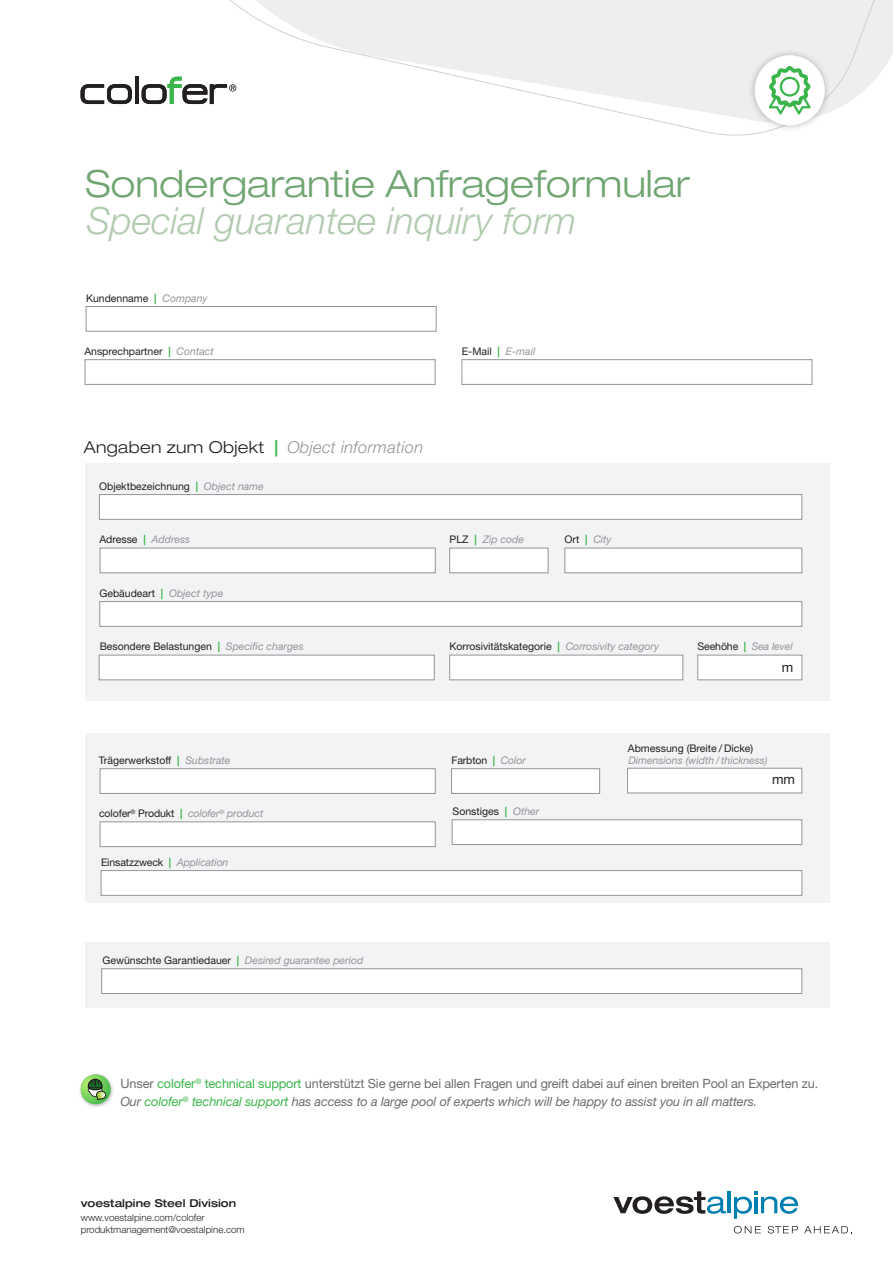
<style>
.page{position:relative;width:893px;height:1263px;background:#fff}
.page>*{position:absolute;margin:0;border:0;box-sizing:border-box;transform-origin:0 0}
.t1{font:300 expanded 37.5px "Helvetica Neue";color:#70a572}
.t2{font:italic 300 37.5px "Helvetica Neue";color:#b2cbb0}
.t3{font:italic 300 16.5px "Helvetica Neue";letter-spacing:.02em;color:#939598}
.t4{font:13.5px "Helvetica Neue";color:#231f20}
.t5{font:12.75px "Helvetica Neue";letter-spacing:-.01em;color:#6c6d70}
.t6{font:italic 12.75px "Helvetica Neue";letter-spacing:-.01em;color:#6c6d70}
.t7{font:500 expanded 10.8px "Helvetica Neue";color:#231f20}
.t8{font:10.5px "Helvetica Neue";color:#231f20}
.t9{font:italic 10.5px "Helvetica Neue";color:#939598}
.t10{font:300 9.75px "Helvetica Neue";color:#231f20}
.s1{font-weight:700;color:#3ab54a}
.s2{font-style:italic;color:#939598}
.s3{font-style:normal;font-stretch:expanded;color:#231f20}
.s4{font-weight:700;font-style:normal;color:#3ab54a}
.s5{font-style:normal;color:#231f20}
.s6{color:#3ab54a}
</style>
<div class="page">
<div style="left:85px;top:733px;width:744px;height:170px;background:#f2f3f4"></div>
<div style="left:85px;top:464px;width:744px;height:237px;background:#f2f3f4"></div>
<div style="left:85px;top:942px;width:744px;height:66px;background:#f2f3f4"></div>
<svg style="left:80px;top:0;width:813px;height:136px"></svg>
<div style="left:86px;top:306px;width:351px;height:26px;background:#fff;border:1px solid #939598"></div>
<div style="left:462px;top:359px;width:350px;height:26px;background:#fff;border:1px solid #939598"></div>
<div style="left:99px;top:494px;width:703px;height:26px;background:#fff;border:1px solid #939598"></div>
<div style="left:100px;top:548px;width:336px;height:25px;background:#fff;border:1px solid #939598"></div>
<div style="left:449px;top:548px;width:99px;height:25px;background:#fff;border:1px solid #939598"></div>
<div style="left:564px;top:548px;width:238px;height:25px;background:#fff;border:1px solid #939598"></div>
<div style="left:99px;top:601px;width:703px;height:26px;background:#fff;border:1px solid #939598"></div>
<div style="left:100px;top:768px;width:336px;height:26px;background:#fff;border:1px solid #939598"></div>
<div style="left:100px;top:821px;width:336px;height:26px;background:#fff;border:1px solid #939598"></div>
<svg style="left:81px;top:84px;width:51px;height:20px"></svg>
<hr style="left:135px;top:77px;width:4px;height:27px;background:#231f20">
<svg style="left:142px;top:77px;width:94px;height:27px"></svg>
<div style="left:748px;top:48px;width:84px;height:85px;background:#231f20;opacity:.3"></div>
<div style="left:755px;top:55px;width:70px;height:70px;background:#fff;border-radius:50%"></div>
<svg style="left:769px;top:66px;width:42px;height:49px"></svg>
<div style="left:99px;top:655px;width:336px;height:25px;background:#fff;border:1px solid #939598"></div>
<div style="left:449px;top:655px;width:234px;height:25px;background:#fff;border:1px solid #939598"></div>
<div style="left:697px;top:655px;width:105px;height:25px;background:#fff;border:1px solid #939598"></div>
<div style="left:451px;top:768px;width:149px;height:26px;background:#fff;border:1px solid #939598"></div>
<div style="left:627px;top:768px;width:175px;height:25px;background:#fff;border:1px solid #939598"></div>
<div style="left:85px;top:359px;width:350px;height:26px;background:#fff;border:1px solid #939598"></div>
<div style="left:101px;top:870px;width:701px;height:26px;background:#fff;border:1px solid #939598"></div>
<div style="left:101px;top:968px;width:701px;height:26px;background:#fff;border:1px solid #939598"></div>
<div style="left:79px;top:1072px;width:35px;height:36px;background:#231f20;opacity:.3"></div>
<svg style="left:81px;top:1074px;width:30px;height:30px"></svg>
<div style="left:452px;top:819px;width:350px;height:26px;background:#fff;border:1px solid #939598"></div>
<hr style="left:727px;top:1191px;width:3px;height:22px;background:#007fb1">
<svg style="left:734px;top:1191px;width:64px;height:28px"></svg>
<svg style="left:613px;top:1191px;width:113px;height:23px"></svg>
<svg style="left:734px;top:1226px;width:27px;height:7px"></svg>
<svg style="left:768px;top:1226px;width:30px;height:7px"></svg>
<svg style="left:804px;top:1226px;width:48px;height:7px"></svg>
<p class="t1" style="left:85px;top:161px;width:606px">Sondergarantie Anfrageformular</p>
<p class="t2" style="left:87px;top:198px;width:491px">Special guarantee inquiry form</p>
<p class="t8" style="left:86px;top:292px;width:123px">Kundenname <span class="s1">|</span> <span class="s2">Company</span></p>
<p class="t8" style="left:84px;top:345px;width:131px">Ansprechpartner <span class="s1">|</span> <span class="s2">Contact</span></p>
<p class="t3" style="left:84px;top:437px;width:341px"><span class="s3">Angaben zum Objekt</span> <span class="s4">|</span> Object information</p>
<p class="t8" style="left:99px;top:480px;width:166px">Objektbezeichnung <span class="s1">|</span> <span class="s2">Object name</span></p>
<p class="t8" style="left:462px;top:345px;width:75px">E-Mail <span class="s1">|</span> <span class="s2">E-mail</span></p>
<p class="t8" style="left:99px;top:533px;width:92px">Adresse <span class="s1">|</span> <span class="s2">Address</span></p>
<p class="t9" style="left:450px;top:533px;width:76px"><span class="s5">PLZ</span> <span class="s4">|</span> Zip code</p>
<p class="t9" style="left:565px;top:533px;width:49px"><span class="s5">Ort</span> <span class="s4">|</span> City</p>
<p class="t8" style="left:99px;top:587px;width:125px">Gebäudeart <span class="s1">|</span> <span class="s2">Object type</span></p>
<p class="t8" style="left:100px;top:640px;width:206px">Besondere Belastungen <span class="s1">|</span> <span class="s2">Specific charges</span></p>
<p class="t8" style="left:450px;top:640px;width:211px">Korrosivitätskategorie <span class="s1">|</span> <span class="s2">Corrosivity category</span></p>
<p class="t9" style="left:697px;top:640px;width:97px"><span class="s5">Seehöhe</span> <span class="s4">|</span> Sea level</p>
<p class="t4" style="left:782px;top:659px;width:13px">m</p>
<p class="t8" style="left:99px;top:754px;width:133px">Trägerwerkstoff <span class="s1">|</span> <span class="s2">Substrate</span></p>
<p class="t8" style="left:99px;top:807px;width:166px">colofer<sup>®</sup> Produkt <span class="s1">|</span> <span class="s2">colofer</span><sup>®</sup> <span class="s2">product</span></p>
<p class="t8" style="left:101px;top:856px;width:129px">Einsatzzweck <span class="s1">|</span> <span class="s2">Application</span></p>
<p class="t8" style="left:102px;top:954px;width:262px">Gewünschte Garantiedauer <span class="s1">|</span> <span class="s2">Desired guarantee period</span></p>
<p class="t8" style="left:451px;top:754px;width:76px">Farbton <span class="s1">|</span> <span class="s2">Color</span></p>
<p class="t8" style="left:453px;top:805px;width:88px">Sonstiges <span class="s1">|</span> <span class="s2">Other</span></p>
<p class="t8" style="left:628px;top:742px;width:127px">Abmessung (Breite / Dicke)</p>
<p class="t9" style="left:628px;top:754px;width:141px">Dimensions (width / thickness)</p>
<p class="t4" style="left:772px;top:771px;width:25px">mm</p>
<p class="t5" style="left:121px;top:1076px;width:699px">Unser <span class="s6">colofer</span><sup>®</sup> <span class="s6">technical support</span> unterstützt Sie gerne bei allen Fragen und greift dabei auf einen breiten Pool an Experten zu.</p>
<p class="t6" style="left:120px;top:1094px;width:638px">Our <span class="s6">colofer</span><sup>®</sup> <span class="s6">technical support</span> has access to a large pool of experts which will be happy to assist you in all matters.</p>
<p class="t7" style="left:81px;top:1196px;width:157px">voestalpine Steel Division</p>
<p class="t10" style="left:81px;top:1212px;width:125px">www.voestalpine.com/colofer</p>
<p class="t10" style="left:81px;top:1224px;width:165px">produktmanagement@voestalpine.com</p>
</div>
